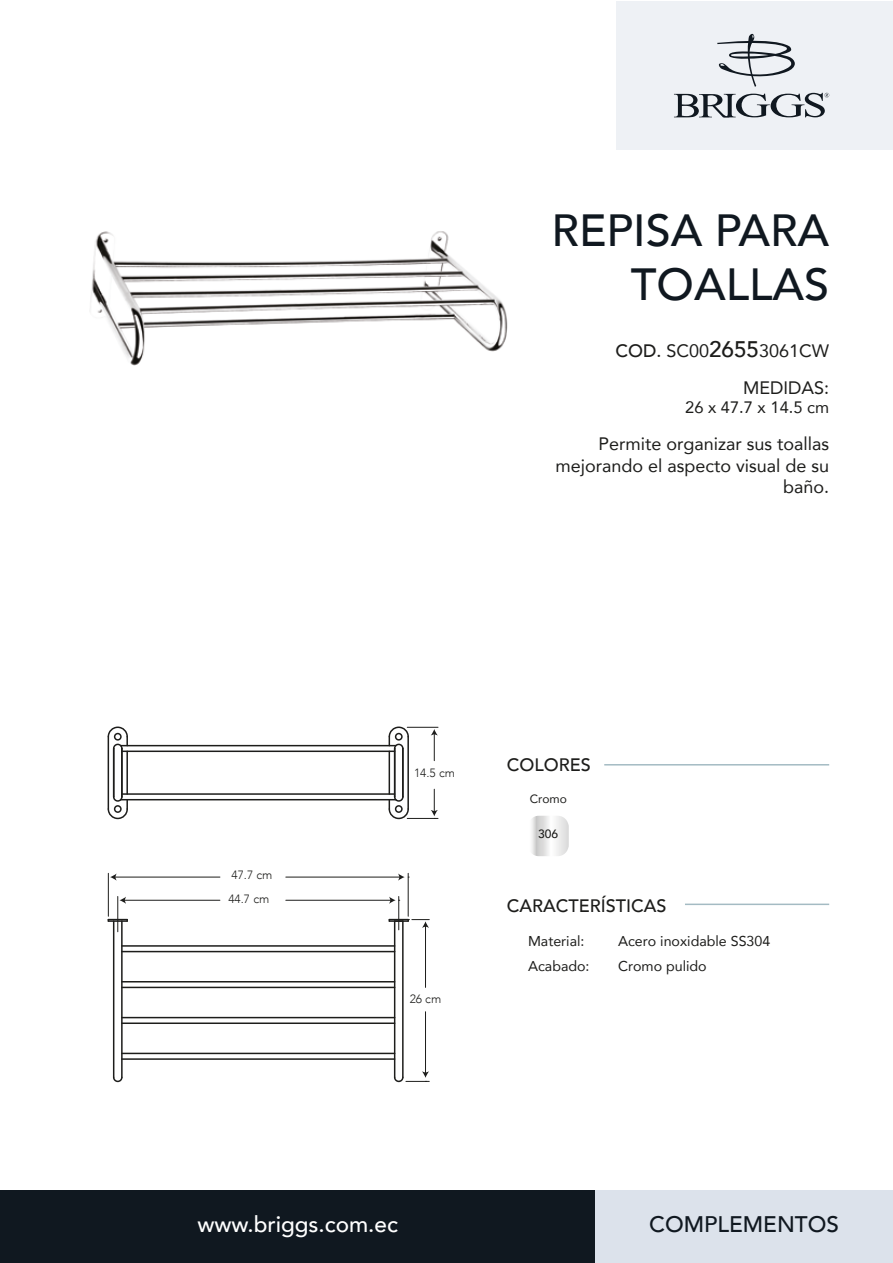
<style>
.page{position:relative;width:893px;height:1263px;background:#fff}
.page>*{position:absolute;margin:0;border:0;box-sizing:border-box;transform-origin:0 0}
.t1{font:500 45px/54px "Avenir";color:#101820;text-align:right}
.t2{font:500 22.5px "Avenir";color:#fff}
.t3{font:500 22.5px "Avenir";color:#101820}
.t4{font:18px/21.6px "Avenir";color:#1d1d1b;text-align:right}
.t5{font:500 18px "Avenir";color:#1d1d1b}
.t6{font:16.5px "Avenir";color:#1d1d1b}
.t7{font:14.25px "Avenir";color:#1d1d1b}
.t8{font:300 12px/24.5px "Avenir";color:#1d1d1b}
.t9{font:12px "Avenir";color:#1d1d1b}
.t10{font:500 12px "Avenir";color:#1d1d1b}
.s1{font-weight:500}
.s2{font-weight:500;font-size:22.5px}
</style>
<div class="page">
<div style="left:0;top:1191px;width:893px;height:72px;background:#101820"></div>
<div style="left:595px;top:1191px;width:298px;height:72px;background:#dce2eb"></div>
<div style="left:617px;top:1px;width:276px;height:149px;background:#eef1f5"></div>
<hr style="left:685px;top:903px;width:144px;height:2px;background:#a4bbc3">
<hr style="left:604px;top:764px;width:225px;height:1px;background:#a4bbc3">
<svg style="left:674px;top:93px;width:155px;height:24px"></svg>
<svg style="left:717px;top:33px;width:78px;height:54px"></svg>
<svg style="left:532px;top:816px;width:36px;height:40px"></svg>
<img style="left:90px;top:231px;width:418px;height:135px">
<hr style="left:113px;top:748px;width:1px;height:49px;background:#1d1d1b">
<hr style="left:121px;top:748px;width:2px;height:49px;background:#1d1d1b">
<hr style="left:394px;top:748px;width:1px;height:49px;background:#1d1d1b">
<hr style="left:402px;top:748px;width:2px;height:49px;background:#1d1d1b">
<hr style="left:122px;top:750px;width:273px;height:2px;background:#1d1d1b">
<hr style="left:121px;top:745px;width:275px;height:1px;background:#1d1d1b">
<hr style="left:121px;top:799px;width:275px;height:1px;background:#1d1d1b">
<hr style="left:122px;top:793px;width:273px;height:2px;background:#1d1d1b">
<hr style="left:113px;top:921px;width:1px;height:156px;background:#1d1d1b">
<hr style="left:121px;top:921px;width:2px;height:156px;background:#1d1d1b">
<hr style="left:402px;top:921px;width:2px;height:156px;background:#1d1d1b">
<hr style="left:394px;top:921px;width:1px;height:156px;background:#1d1d1b">
<hr style="left:122px;top:951px;width:273px;height:1px;background:#1d1d1b">
<hr style="left:122px;top:945px;width:273px;height:2px;background:#1d1d1b">
<svg style="left:112px;top:1076px;width:11px;height:7px"></svg>
<hr style="left:122px;top:987px;width:273px;height:1px;background:#1d1d1b">
<hr style="left:122px;top:981px;width:273px;height:1px;background:#1d1d1b">
<hr style="left:122px;top:1022px;width:273px;height:2px;background:#1d1d1b">
<hr style="left:122px;top:1017px;width:273px;height:1px;background:#1d1d1b">
<hr style="left:122px;top:1058px;width:273px;height:2px;background:#1d1d1b">
<hr style="left:122px;top:1053px;width:273px;height:1px;background:#1d1d1b">
<hr style="left:108px;top:737px;width:1px;height:72px;background:#1d1d1b">
<hr style="left:126px;top:751px;width:2px;height:43px;background:#1d1d1b">
<svg style="left:107px;top:795px;width:22px;height:25px"></svg>
<svg style="left:107px;top:726px;width:22px;height:24px"></svg>
<hr style="left:407px;top:737px;width:2px;height:72px;background:#1d1d1b">
<hr style="left:389px;top:751px;width:1px;height:43px;background:#1d1d1b">
<svg style="left:388px;top:726px;width:22px;height:24px"></svg>
<div style="left:395px;top:733px;width:8px;height:8px;border:2px solid #1d1d1b;border-radius:50%"></div>
<div style="left:114px;top:733px;width:8px;height:8px;border:2px solid #1d1d1b;border-radius:50%"></div>
<div style="left:114px;top:805px;width:8px;height:8px;border:2px solid #1d1d1b;border-radius:50%"></div>
<hr style="left:108px;top:873px;width:1px;height:43px;background:#1d1d1b">
<hr style="left:408px;top:873px;width:1px;height:43px;background:#1d1d1b">
<hr style="left:115px;top:877px;width:105px;height:1px;background:#1d1d1b">
<svg style="left:110px;top:873px;width:7px;height:8px"></svg>
<hr style="left:117px;top:896px;width:1px;height:36px;background:#1d1d1b">
<hr style="left:398px;top:896px;width:1px;height:34px;background:#1d1d1b">
<hr style="left:124px;top:900px;width:96px;height:1px;background:#1d1d1b">
<svg style="left:120px;top:897px;width:6px;height:7px"></svg>
<hr style="left:286px;top:877px;width:114px;height:1px;background:#1d1d1b">
<svg style="left:398px;top:873px;width:11px;height:8px"></svg>
<hr style="left:286px;top:900px;width:105px;height:1px;background:#1d1d1b">
<svg style="left:108px;top:919px;width:20px;height:3px"></svg>
<svg style="left:389px;top:897px;width:11px;height:7px"></svg>
<hr style="left:425px;top:926px;width:1px;height:61px;background:#1d1d1b">
<hr style="left:425px;top:1012px;width:1px;height:61px;background:#1d1d1b">
<svg style="left:389px;top:919px;width:40px;height:9px"></svg>
<svg style="left:393px;top:1071px;width:36px;height:12px"></svg>
<hr style="left:407px;top:727px;width:31px;height:1px;background:#1d1d1b">
<hr style="left:407px;top:818px;width:31px;height:1px;background:#1d1d1b">
<svg style="left:431px;top:729px;width:7px;height:32px"></svg>
<svg style="left:388px;top:795px;width:22px;height:25px"></svg>
<svg style="left:431px;top:789px;width:7px;height:30px"></svg>
<h1 class="t1" style="left:552px;top:201px;width:279px">REPISA PARA<br>TOALLAS</h1>
<p class="t4" style="left:615px;top:332px;width:215px;line-height:36.6px"><span class="s1">COD.</span> SC00<span class="s2">2655</span>3061CW<br>MEDIDAS:</p>
<p class="t6" style="left:685px;top:394px;width:146px">26 x 47.7 x 14.5 cm</p>
<p class="t4" style="left:555px;top:432px;width:275px">Permite organizar sus toallas mejorando el aspecto visual de su baño.</p>
<p class="t8" style="left:228px;top:862px;width:46px">47.7 cm<br>44.7 cm</p>
<p class="t8" style="left:414px;top:761px;width:42px">14.5 cm</p>
<p class="t8" style="left:410px;top:987px;width:33px">26 cm</p>
<p class="t5" style="left:507px;top:749px;width:85px">COLORES</p>
<p class="t9" style="left:530px;top:789px;width:39px">Cromo</p>
<p class="t10" style="left:538px;top:824px;width:22px">306</p>
<p class="t5" style="left:507px;top:890px;width:161px">CARACTERÍSTICAS</p>
<p class="t7" style="left:528px;top:930px;width:58px">Material:</p>
<p class="t7" style="left:618px;top:930px;width:154px">Acero inoxidable SS304</p>
<p class="t7" style="left:528px;top:954px;width:63px">Acabado:</p>
<p class="t7" style="left:618px;top:954px;width:90px">Cromo pulido</p>
<p class="t2" style="left:197px;top:1204px;width:202px">www.briggs.com.ec</p>
<p class="t3" style="left:649px;top:1204px;width:191px">COMPLEMENTOS</p>
</div>
